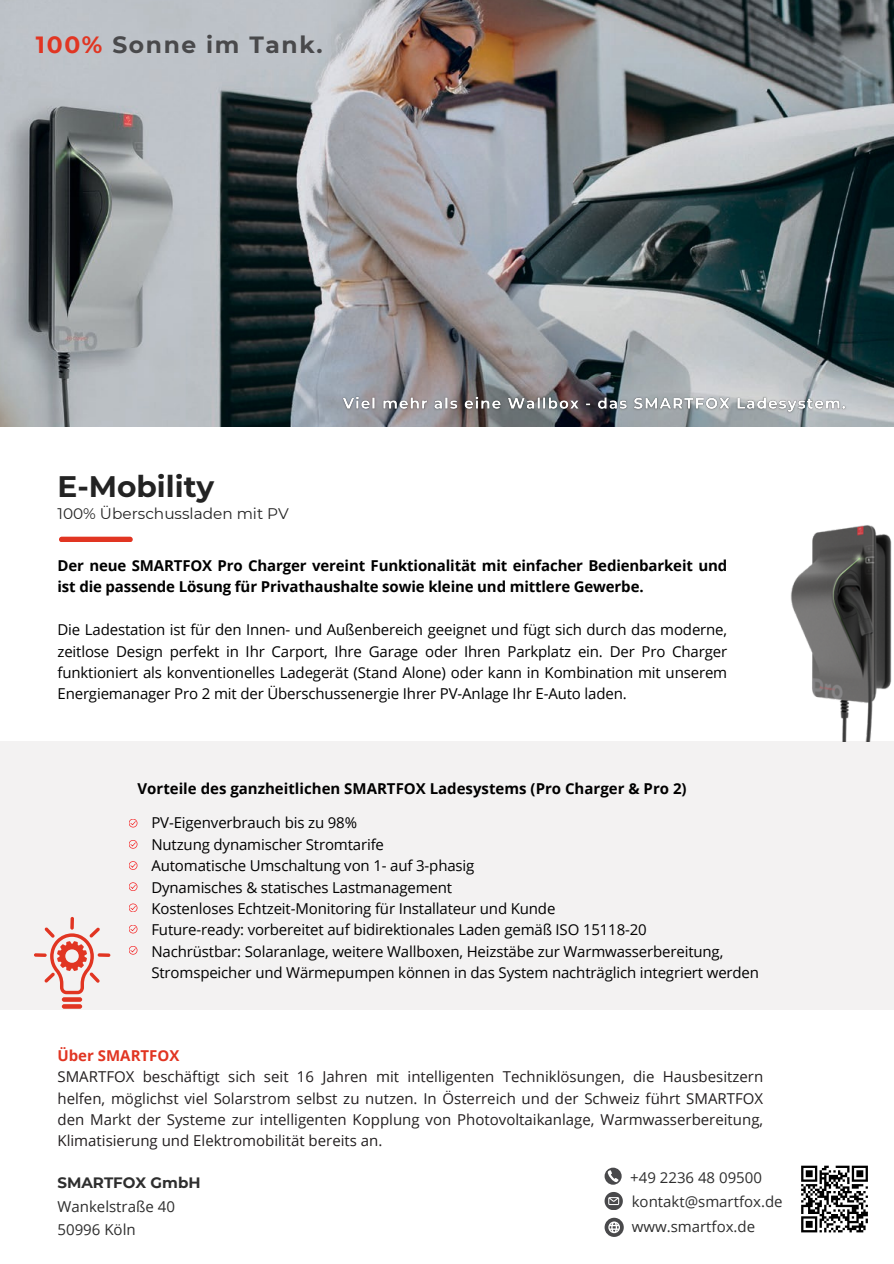
<style>
.page{position:relative;width:894px;height:1264px;background:#fff}
.page>*{position:absolute;margin:0;border:0;box-sizing:border-box;transform-origin:0 0}
.t1{font:700 29.55px "Montserrat";color:#232323}
.t2{font:700 23.4px "Montserrat";letter-spacing:.07em;color:#49494b}
.t3{font:15.3px "Montserrat";color:#232323}
.t4{font:15px/21.3px "Open Sans";letter-spacing:-.01em;color:#000;text-align:justify}
.t5{font:15px/21.3px "Open Sans";color:#231f20;text-align:justify}
.t6{font:700 15px/21.3px "Open Sans";letter-spacing:-.01em;color:#000}
.t7{font:15px "Open Sans";color:#2e2e2e}
.t8{font:700 15px "Open Sans";color:#e13522}
.t9{font:700 15px "Montserrat";color:#2e2e2e}
.s1{color:#e13522}
</style>
<div class="page">
<img style="left:0;top:0;width:893px;height:426px">
<div style="left:59px;top:536px;width:74px;height:6px;background:#e13522;border-radius:3px"></div>
<svg style="left:604px;top:1167px;width:17px;height:17px"></svg>
<svg style="left:604px;top:1192px;width:18px;height:17px"></svg>
<svg style="left:604px;top:1217px;width:19px;height:19px"></svg>
<div style="left:0;top:741px;width:893px;height:268px;background:#f3f2f2"></div>
<svg style="left:129px;top:819px;width:8px;height:8px"></svg>
<svg style="left:129px;top:840px;width:8px;height:8px"></svg>
<svg style="left:129px;top:861px;width:8px;height:8px"></svg>
<svg style="left:129px;top:903px;width:8px;height:9px"></svg>
<svg style="left:129px;top:925px;width:8px;height:8px"></svg>
<svg style="left:129px;top:882px;width:8px;height:9px"></svg>
<svg style="left:62px;top:997px;width:20px;height:4px"></svg>
<svg style="left:62px;top:1004px;width:20px;height:4px"></svg>
<svg style="left:34px;top:916px;width:76px;height:78px"></svg>
<svg style="left:801px;top:1165px;width:67px;height:68px"></svg>
<svg style="left:129px;top:946px;width:8px;height:8px"></svg>
<img style="left:790px;top:525px;width:102px;height:216px">
<img style="left:337px;top:391px;width:513px;height:27px">
<h2 class="t2" style="left:36px;top:30px;width:288px"><span class="s1">100%</span> Sonne im Tank.</h2>
<p class="t1" style="left:57px;top:468px;width:158px">E-Mobility</p>
<p class="t3" style="left:57px;top:504px;width:233px">100% Überschussladen mit PV</p>
<p class="t6" style="left:57px;top:554px;width:671px">Der neue SMARTFOX Pro Charger vereint Funktionalität mit einfacher Bedienbarkeit und ist die passende Lösung für Privathaushalte sowie kleine und mittlere Gewerbe.</p>
<p class="t4" style="left:57px;top:618px;width:671px">Die Ladestation ist für den Innen- und Außenbereich geeignet und fügt sich durch das moderne, zeitlose Design perfekt in Ihr Carport, Ihre Garage oder Ihren Parkplatz ein. Der Pro Charger funktioniert als konventionelles Ladegerät (Stand Alone) oder kann in Kombination mit unserem Energiemanager Pro 2 mit der Überschussenergie Ihrer PV-Anlage Ihr E-Auto laden.</p>
<p class="t6" style="left:137px;top:777px;width:550px">Vorteile des ganzheitlichen SMARTFOX Ladesystems (Pro Charger &amp; Pro 2)</p>
<p class="t4" style="left:151px;top:812px;width:207px">PV-Eigenverbrauch bis zu 98%</p>
<p class="t4" style="left:151px;top:833px;width:234px">Nutzung dynamischer Stromtarife</p>
<p class="t4" style="left:151px;top:854px;width:324px">Automatische Umschaltung von 1- auf 3-phasig</p>
<p class="t4" style="left:151px;top:876px;width:302px">Dynamisches &amp; statisches Lastmanagement</p>
<p class="t4" style="left:151px;top:897px;width:405px">Kostenloses Echtzeit-Monitoring für Installateur und Kunde</p>
<p class="t4" style="left:151px;top:918px;width:497px">Future-ready: vorbereitet auf bidirektionales Laden gemäß ISO 15118-20</p>
<p class="t4" style="left:151px;top:940px;width:609px">Nachrüstbar: Solaranlage, weitere Wallboxen, Heizstäbe zur Warmwasserbereitung,<br>Stromspeicher und Wärmepumpen können in das System nachträglich integriert werden</p>
<h2 class="t8" style="left:57px;top:1044px;width:123px">Über SMARTFOX</h2>
<p class="t5" style="left:57px;top:1065px;width:707px">SMARTFOX beschäftigt sich seit 16 Jahren mit intelligenten Techniklösungen, die Hausbesitzern helfen, möglichst viel Solarstrom selbst zu nutzen. In Österreich und der Schweiz führt SMARTFOX den Markt der Systeme zur intelligenten Kopplung von Photovoltaikanlage, Warmwasserbereitung, Klimatisierung und Elektromobilität bereits an.</p>
<p class="t9" style="left:57px;top:1173px;width:144px">SMARTFOX GmbH</p>
<p class="t7" style="left:57px;top:1195px;width:119px">Wankelstraße 40</p>
<p class="t7" style="left:57px;top:1218px;width:80px">50996 Köln</p>
<h1 class="t7" style="left:630px;top:1166px;width:133px">+49 2236 48 09500</h1>
<p class="t7" style="left:631px;top:1191px;width:152px">kontakt@smartfox.de</p>
<p class="t7" style="left:631px;top:1215px;width:125px">www.smartfox.de</p>
</div>
